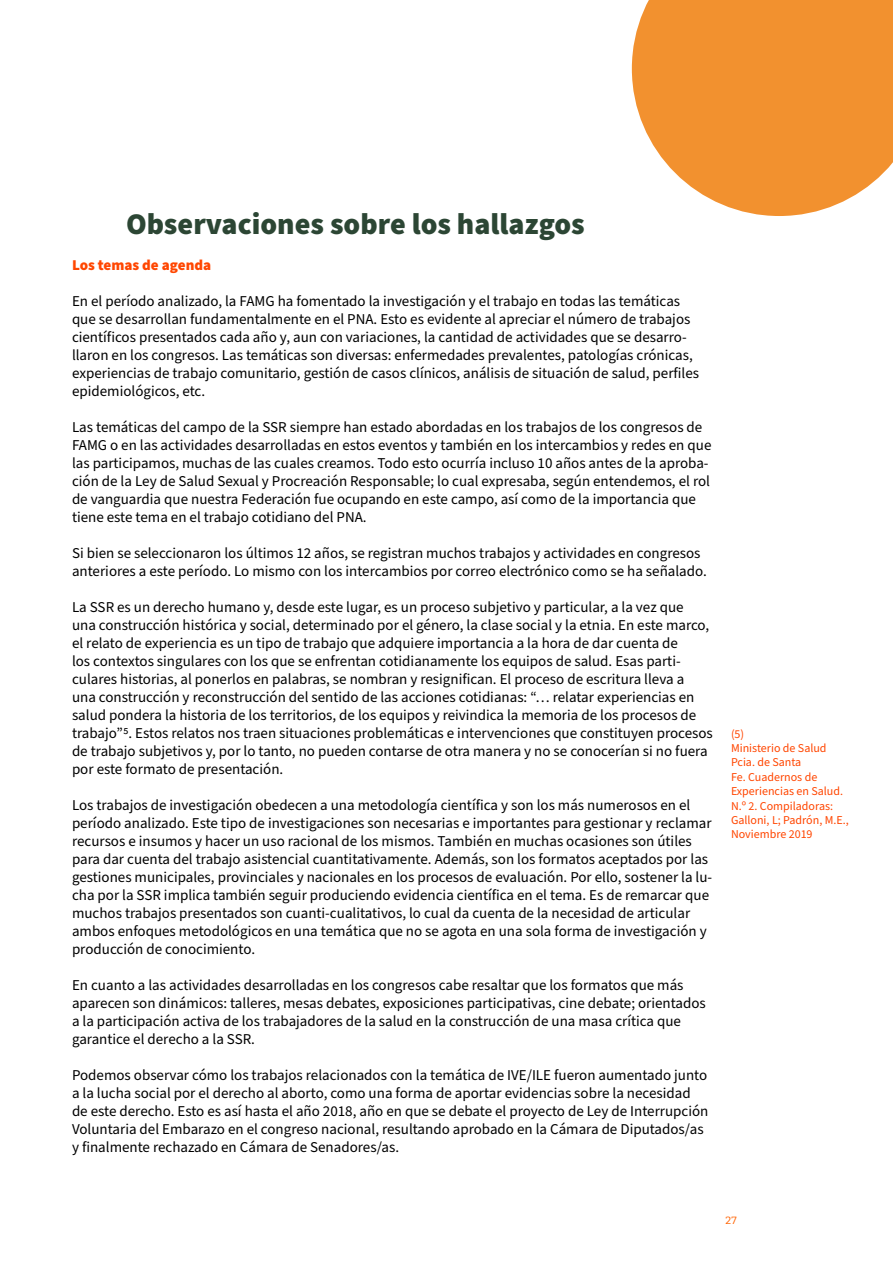
<style>
.page{position:relative;width:893px;height:1263px;background:#fff}
.page>*{position:absolute;margin:0;border:0;box-sizing:border-box;transform-origin:0 0}
.t1{font:900 30px "Source Sans Pro";color:#2c4634}
.t2{font:15px/18px "Source Sans Pro";color:#000}
.t3{font:900 15px "Source Sans Pro";color:#ff4600}
.t4{font:12px/14.4px "Source Sans Pro";color:#ff4600}
.t5{font:10.5px "Bitter";color:#ff6300}
.s1{color:#fff}
</style>
<div class="page">
<svg style="left:632px;top:0;width:261px;height:216px;background:#f39e48"></svg>
<h1 class="t1" style="left:72px;top:203px;width:514px"><span class="s1">05</span> Observaciones sobre los hallazgos</h1>
<p class="t3" style="left:72px;top:255px;width:141px">Los temas de agenda</p>
<p class="t2" style="left:72px;top:293px;width:629px">En el período analizado, la FAMG ha fomentado la investigación y el trabajo en todas las temáticas que se desarrollan fundamentalmente en el PNA. Esto es evidente al apreciar el número de trabajos científicos presentados cada año y, aun con variaciones, la cantidad de actividades que se desarro&shy;llaron en los congresos. Las temáticas son diversas: enfermedades prevalentes, patologías crónicas, experiencias de trabajo comunitario, gestión de casos clínicos, análisis de situación de salud, perfiles epidemiológicos, etc.</p>
<p class="t2" style="left:72px;top:419px;width:641px">Las temáticas del campo de la SSR siempre han estado abordadas en los trabajos de los congresos de FAMG o en las actividades desarrolladas en estos eventos y también en los intercambios y redes en que las participamos, muchas de las cuales creamos. Todo esto ocurría incluso 10 años antes de la aproba&shy;ción de la Ley de Salud Sexual y Procreación Responsable; lo cual expresaba, según entendemos, el rol de vanguardia que nuestra Federación fue ocupando en este campo, así como de la importancia que tiene este tema en el trabajo cotidiano del PNA.</p>
<p class="t2" style="left:72px;top:545px;width:636px">Si bien se seleccionaron los últimos 12 años, se registran muchos trabajos y actividades en congresos anteriores a este período. Lo mismo con los intercambios por correo electrónico como se ha señalado.</p>
<p class="t2" style="left:72px;top:599px;width:642px">La SSR es un derecho humano y, desde este lugar, es un proceso subjetivo y particular, a la vez que<br>una construcción histórica y social, determinado por el género, la clase social y la etnia. En este marco, el relato de experiencia es un tipo de trabajo que adquiere importancia a la hora de dar cuenta de<br>los contextos singulares con los que se enfrentan cotidianamente los equipos de salud. Esas parti&shy;culares historias, al ponerlos en palabras, se nombran y resignifican. El proceso de escritura lleva a<br>una construcción y reconstrucción del sentido de las acciones cotidianas: “… relatar experiencias en salud pondera la historia de los territorios, de los equipos y reivindica la memoria de los procesos de trabajo”5. Estos relatos nos traen situaciones problemáticas e intervenciones que constituyen procesos de trabajo subjetivos y, por lo tanto, no pueden contarse de otra manera y no se conocerían si no fuera por este formato de presentación.</p>
<p class="t2" style="left:72px;top:797px;width:642px">Los trabajos de investigación obedecen a una metodología científica y son los más numerosos en el período analizado. Este tipo de investigaciones son necesarias e importantes para gestionar y reclamar recursos e insumos y hacer un uso racional de los mismos. También en muchas ocasiones son útiles para dar cuenta del trabajo asistencial cuantitativamente. Además, son los formatos aceptados por las gestiones municipales, provinciales y nacionales en los procesos de evaluación. Por ello, sostener la lu&shy;cha por la SSR implica también seguir produciendo evidencia científica en el tema. Es de remarcar que muchos trabajos presentados son cuanti-cualitativos, lo cual da cuenta de la necesidad de articular ambos enfoques metodológicos en una temática que no se agota en una sola forma de investigación y producción de conocimiento.</p>
<p class="t2" style="left:72px;top:977px;width:635px">En cuanto a las actividades desarrolladas en los congresos cabe resaltar que los formatos que más aparecen son dinámicos: talleres, mesas debates, exposiciones participativas, cine debate; orientados a la participación activa de los trabajadores de la salud en la construcción de una masa crítica que garantice el derecho a la SSR.</p>
<p class="t2" style="left:72px;top:1067px;width:638px">Podemos observar cómo los trabajos relacionados con la temática de IVE/ILE fueron aumentado junto a la lucha social por el derecho al aborto, como una forma de aportar evidencias sobre la necesidad de este derecho. Esto es así hasta el año 2018, año en que se debate el proyecto de Ley de Interrupción Voluntaria del Embarazo en el congreso nacional, resultando aprobado en la Cámara de Diputados/as y finalmente rechazado en Cámara de Senadores/as.</p>
<p class="t4" style="left:731px;top:727px;width:119px">(5)<br>Ministerio de Salud<br>Pcia. de Santa<br>Fe. Cuadernos de<br>Experiencias en Salud.<br>N.º 2. Compiladoras:<br>Galloni, L; Padrón, M.E.,<br>Noviembre 2019</p>
<p class="t5" style="left:725px;top:1214px;width:13px">27</p>
</div>
